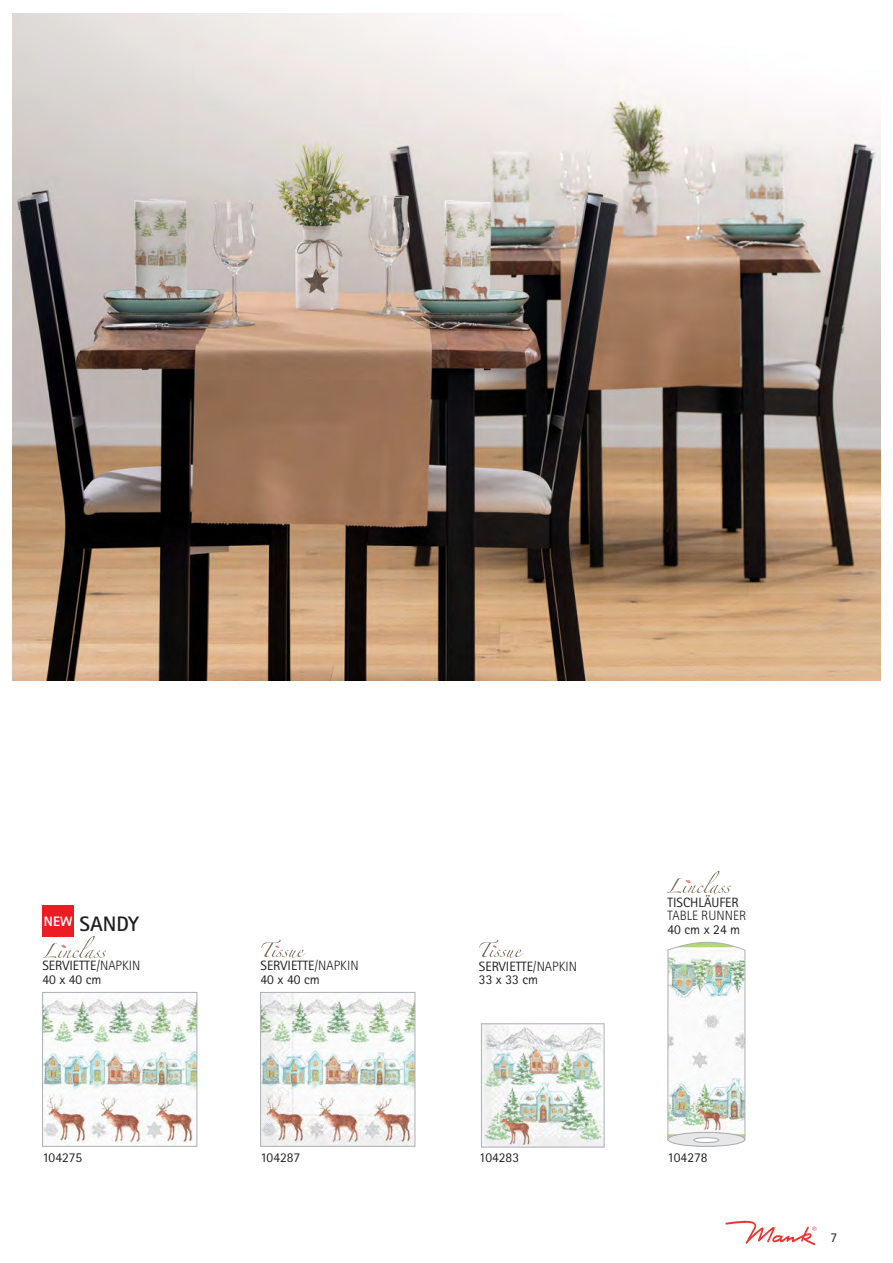
<style>
.page{position:relative;width:893px;height:1263px;background:#fff}
.page>*{position:absolute;margin:0;border:0;box-sizing:border-box;transform-origin:0 0}
.t1{font:700 21px "Agfa Rotis Sans Serif";color:#231f20}
.t2{font:800 13.65px "Agfa Rotis Sans Serif";color:#fff}
.t3{font:13.5px/13.5px "Agfa Rotis Sans Serif";color:#231f20}
.t4{font:300 13.5px "Agfa Rotis Sans Serif";color:#231f20}
.s1{font-weight:300}
</style>
<div class="page">
<img style="left:44px;top:997px;width:151px;height:148px">
<div style="left:42px;top:992px;width:155px;height:155px;border:1px solid #adb0b4"></div>
<img style="left:262px;top:994px;width:151px;height:151px">
<div style="left:260px;top:992px;width:155px;height:155px;border:1px solid #adb0b4"></div>
<img style="left:667px;top:941px;width:78px;height:197px">
<div style="left:667px;top:1132px;width:78px;height:14px;background:#e6e7e8;border-radius:50%"></div>
<div style="left:667px;top:1132px;width:78px;height:15px;border:1px solid #a7a9ac;border-radius:50%"></div>
<div style="left:694px;top:1138px;width:24px;height:5px;background:#fff;border-radius:50%"></div>
<div style="left:693px;top:1137px;width:26px;height:6px;border:1px solid #a7a9ac;border-radius:50%"></div>
<svg style="left:479px;top:939px;width:44px;height:19px"></svg>
<svg style="left:261px;top:939px;width:45px;height:19px"></svg>
<svg style="left:43px;top:936px;width:63px;height:22px"></svg>
<svg style="left:667px;top:871px;width:63px;height:22px"></svg>
<div style="left:42px;top:905px;width:32px;height:32px;background:#ed1c24"></div>
<img style="left:483px;top:1026px;width:119px;height:119px">
<div style="left:481px;top:1024px;width:123px;height:123px;border:1px solid #adb0b4"></div>
<img style="left:13px;top:14px;width:867px;height:666px">
<svg style="left:725px;top:1221px;width:91px;height:24px"></svg>
<p class="t2" style="left:44px;top:916px;width:30px">NEW</p>
<h1 class="t1" style="left:80px;top:917px;width:61px">SANDY</h1>
<p class="t3" style="left:42px;top:960px;width:99px">SERVIETTE<span class="s1">/NAPKIN<br></span>40 x 40 cm</p>
<p class="t3" style="left:260px;top:960px;width:99px">SERVIETTE<span class="s1">/NAPKIN<br></span>40 x 40 cm</p>
<p class="t3" style="left:479px;top:961px;width:99px">SERVIETTE<span class="s1">/NAPKIN<br></span>33 x 33 cm</p>
<p class="t3" style="left:42px;top:1152px;width:42px">104275</p>
<p class="t3" style="left:260px;top:1152px;width:42px">104287</p>
<p class="t3" style="left:479px;top:1152px;width:42px">104283</p>
<p class="t3" style="left:667px;top:897px;width:73px">TISCHLÄUFER</p>
<p class="t4" style="left:667px;top:910px;width:80px">TABLE RUNNER</p>
<p class="t3" style="left:667px;top:924px;width:74px">40 cm x 24 m</p>
<p class="t3" style="left:667px;top:1152px;width:42px">104278</p>
<p class="t3" style="left:830px;top:1232px;width:8px">7</p>
</div>
